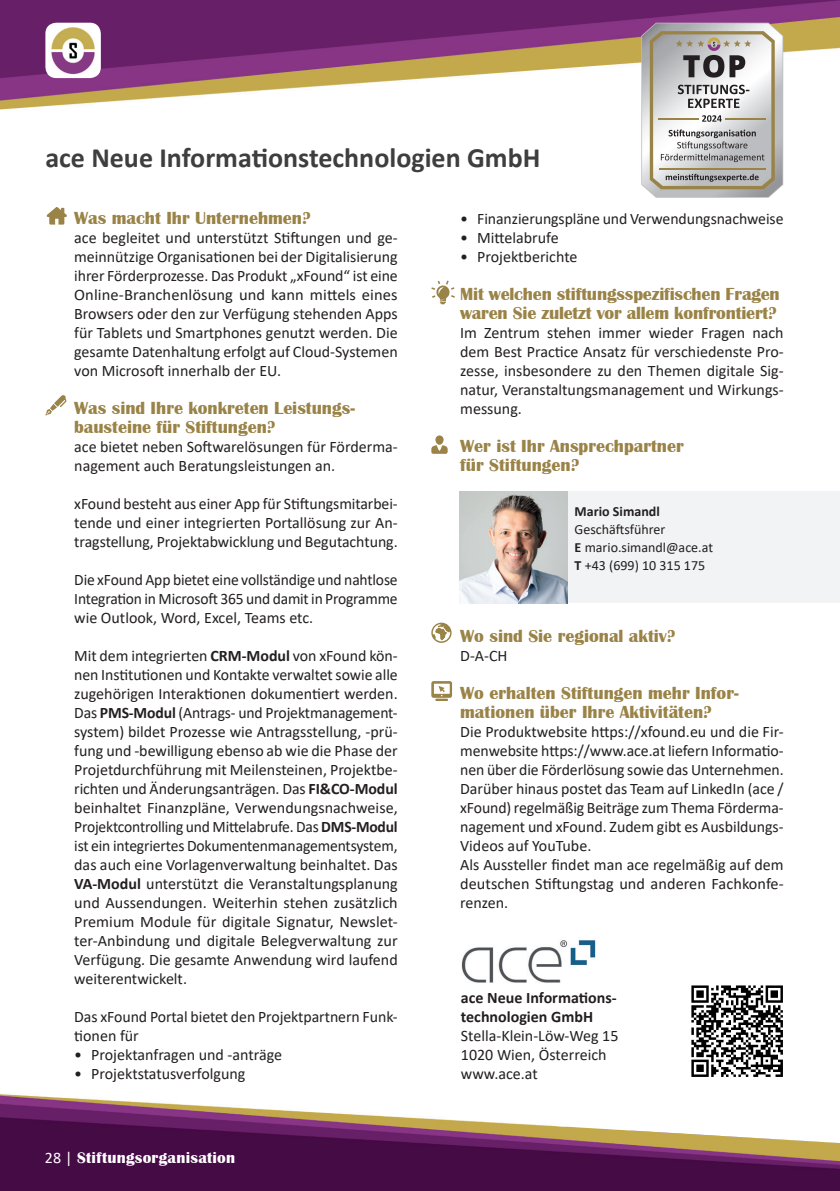
<style>
.page{position:relative;width:840px;height:1191px;background:#fff}
.page>*{position:absolute;margin:0;border:0;box-sizing:border-box;transform-origin:0 0}
.t1{font:700 28px "Calibri";color:#3e3e3f}
.t2{font:700 18px/19px "Britannic";color:#9a8347}
.t3{font:16px/19px "Calibri";letter-spacing:-.005em;color:#231f20;text-align:justify}
.t4{font:700 16px/19px "Calibri";color:#231f20}
.t5{font:700 16px "Britannic";letter-spacing:.015em;color:#fff}
.t6{font:14px/18px "Calibri";color:#231f20}
.t7{font:700 14px "Calibri";color:#231f20}
.s1{font-weight:700}
.s2{font-family:"Calibri";font-weight:400}
</style>
<div class="page">
<img style="left:0;top:0;width:839px;height:155px">
<img style="left:0;top:1094px;width:839px;height:97px">
<img style="left:45px;top:23px;width:56px;height:55px">
<img style="left:461px;top:940px;width:134px;height:43px">
<div style="left:460px;top:491px;width:379px;height:112px;background:#f2f3f4"></div>
<img style="left:459px;top:491px;width:108px;height:112px">
<svg style="left:551px;top:985px;width:288px;height:158px"></svg>
<svg style="left:431px;top:445px;width:16px;height:9px"></svg>
<div style="left:435px;top:435px;width:8px;height:10px;background:#9a8347;border-radius:4px"></div>
<svg style="left:431px;top:622px;width:20px;height:21px"></svg>
<svg style="left:431px;top:681px;width:21px;height:20px"></svg>
<svg style="left:431px;top:280px;width:23px;height:24px"></svg>
<svg style="left:45px;top:395px;width:22px;height:20px"></svg>
<svg style="left:47px;top:207px;width:20px;height:18px"></svg>
<svg style="left:640px;top:21px;width:143px;height:177px"></svg>
<h1 class="t1" style="left:45px;top:138px;width:496px">ace Neue Informationstechnologien GmbH</h1>
<p class="t2" style="left:74px;top:209px;width:238px">Was macht Ihr Unternehmen?</p>
<p class="t3" style="left:74px;top:228px;width:325px">ace begleitet und unterstützt Stiftungen und ge&shy;meinnützige Organisationen bei der Digitalisierung ihrer Förderprozesse. Das Produkt „xFound“ ist eine Online-Branchenlösung und kann mittels eines Browsers oder den zur Verfügung stehenden Apps für Tablets und Smartphones genutzt werden. Die gesamte Datenhaltung erfolgt auf Cloud-Systemen von Microsoft innerhalb der EU.</p>
<p class="t2" style="left:74px;top:399px;width:282px">Was sind Ihre konkreten Leistungs&shy;bausteine für Stiftungen?</p>
<p class="t3" style="left:74px;top:437px;width:325px">ace bietet neben Softwarelösungen für Förderma&shy;nagement auch Beratungsleistungen an.</p>
<p class="t3" style="left:74px;top:494px;width:325px">xFound besteht aus einer App für Stiftungsmitarbei&shy;tende und einer integrierten Portallösung zur An&shy;tragstellung, Projektabwicklung und Begutachtung.</p>
<p class="t3" style="left:74px;top:570px;width:325px">Die xFound App bietet eine vollständige und nahtlose Integration in Microsoft 365 und damit in Programme wie Outlook, Word, Excel, Teams etc.</p>
<p class="t3" style="left:74px;top:646px;width:325px">Mit dem integrierten <span class="s1">CRM-Modul</span> von xFound kön&shy;nen Institutionen und Kontakte verwaltet sowie alle zugehörigen Interaktionen dokumentiert werden.<br>Das <span class="s1">PMS-Modul</span> (Antrags- und Projektmanagement&shy;system) bildet Prozesse wie Antragsstellung, -prü&shy;fung und -bewilligung ebenso ab wie die Phase der Projetdurchführung mit Meilensteinen, Projektbe&shy;richten und Änderungsanträgen. Das <span class="s1">FI&amp;CO-Modul </span>beinhaltet Finanzpläne, Verwendungsnachweise, Projektcontrolling und Mittelabrufe. Das <span class="s1">DMS-Modul </span>ist ein integriertes Dokumentenmanagementsystem, das auch eine Vorlagenverwaltung beinhaltet. Das <span class="s1">VA-Modul</span> unterstützt die Veranstaltungsplanung und Aussendungen. Weiterhin stehen zusätzlich Premium Module für digitale Signatur, Newslet&shy;ter-Anbindung und digitale Belegverwaltung zur Verfügung. Die gesamte Anwendung wird laufend weiterentwickelt.</p>
<p class="t3" style="left:74px;top:1007px;width:325px">Das xFound Portal bietet den Projektpartnern Funk&shy;tionen für</p>
<p class="t3" style="left:74px;top:1045px;width:209px">• Projektanfragen und -anträge</p>
<p class="t3" style="left:74px;top:1064px;width:173px">• Projektstatusverfolgung</p>
<p class="t5" style="left:45px;top:1149px;width:191px"><span class="s2">28 |</span> Stiftungsorganisation</p>
<p class="t3" style="left:460px;top:209px;width:325px">• Finanzierungspläne und Verwendungsnachweise</p>
<p class="t3" style="left:460px;top:228px;width:100px">• Mittelabrufe</p>
<p class="t3" style="left:460px;top:247px;width:119px">• Projektberichte</p>
<p class="t2" style="left:460px;top:285px;width:321px">Mit welchen stiftungsspezifischen Fragen waren Sie zuletzt vor allem konfrontiert?</p>
<p class="t3" style="left:460px;top:323px;width:325px">Im Zentrum stehen immer wieder Fragen nach dem Best Practice Ansatz für verschiedenste Pro&shy;zesse, insbesondere zu den Themen digitale Sig&shy;natur, Veranstaltungsmanagement und Wirkungs&shy;messung.</p>
<p class="t2" style="left:460px;top:437px;width:225px">Wer ist Ihr Ansprechpartner für Stiftungen?</p>
<p class="t7" style="left:574px;top:502px;width:87px">Mario Simandl</p>
<p class="t6" style="left:574px;top:520px;width:140px">Geschäftsführer<br><span class="s1">E</span> mario.simandl@ace.at<br><span class="s1">T</span> +43 (699) 10 315 175</p>
<p class="t2" style="left:460px;top:627px;width:216px">Wo sind Sie regional aktiv?</p>
<p class="t3" style="left:460px;top:646px;width:49px">D-A-CH</p>
<p class="t2" style="left:460px;top:684px;width:280px">Wo erhalten Stiftungen mehr Infor&shy;mationen über Ihre Aktivitäten?</p>
<p class="t3" style="left:460px;top:722px;width:325px;text-align:left">Die Produktwebsite https://xfound.eu und die Fir&shy;menwebsite https://www.ace.at liefern Informatio&shy;nen über die Förderlösung sowie das Unternehmen.<br>Darüber hinaus postet das Team auf LinkedIn (ace / xFound) regelmäßig Beiträge zum Thema Förderma&shy;nagement und xFound. Zudem gibt es Ausbildungs-Videos auf YouTube.<br>Als Aussteller findet man ace regelmäßig auf dem deutschen Stiftungstag und anderen Fachkonfe&shy;renzen.</p>
<p class="t4" style="left:460px;top:988px;width:157px">ace Neue Informations&shy;technologien GmbH</p>
<p class="t3" style="left:460px;top:1026px;width:159px;text-align:left">Stella-Klein-Löw-Weg 15<br>1020 Wien, Österreich www.ace.at</p>
</div>
